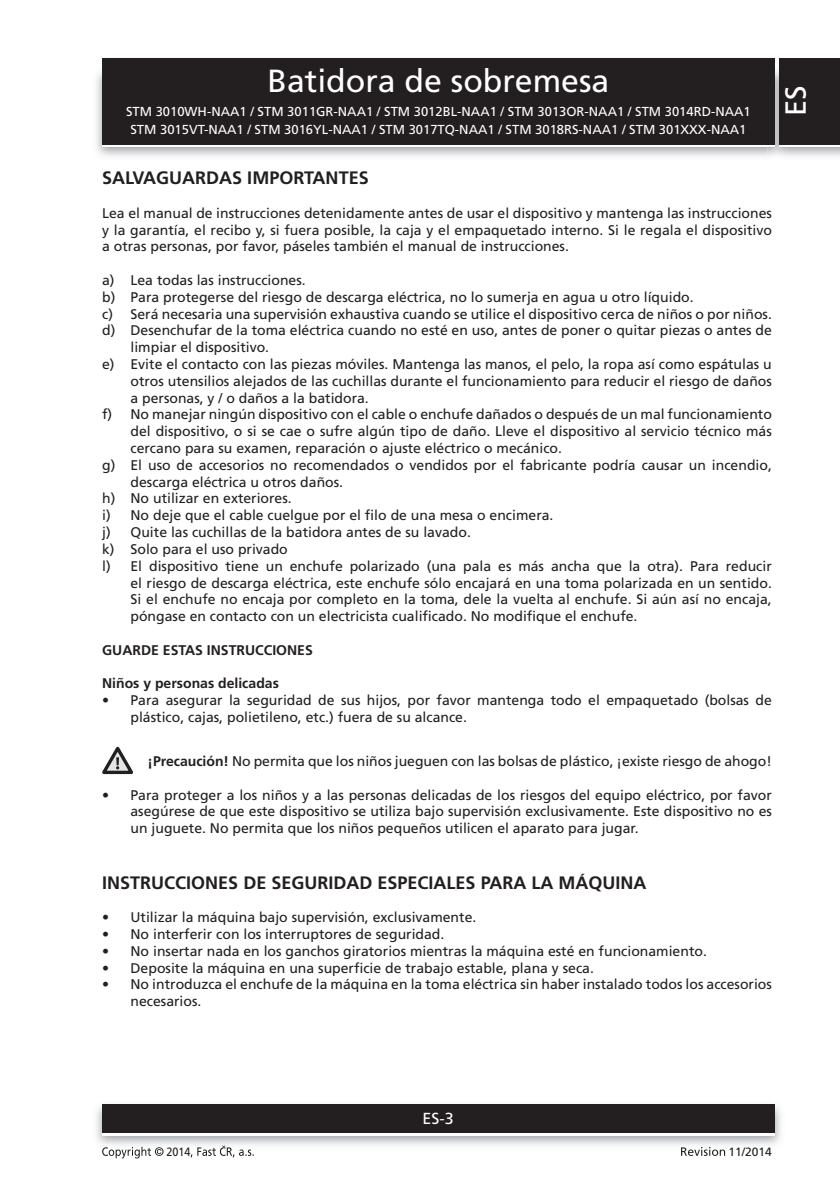
<style>
.page{position:relative;width:840px;height:1191px;background:#fff}
.page>*{position:absolute;margin:0;border:0;box-sizing:border-box;transform-origin:0 0}
.t1{font:32px "Frutiger CE";color:#fff}
.t2{font:29px "Frutiger CE";color:#fff}
.t3{font:700 18px "Frutiger CE";color:#231f20}
.t4{font:16px "Frutiger CE";color:#fff}
.t5{font:14px/16.8px "Frutiger CE";color:#231f20;text-align:justify}
.t6{font:700 14px "Frutiger CE";color:#231f20}
.t7{font:13px/18px "Frutiger CE";color:#fff;text-align:center}
.t8{font:12px "Frutiger CE";color:#231f20}
.t9{font:12px "Frutiger CE";color:#231f20;scale:.9 1}
.s1{font-weight:700}
</style>
<div class="page">
<img style="left:96px;top:72px;width:743px;height:84px">
<div style="left:102px;top:61px;width:672px;height:86px;background:linear-gradient(to right,#fff,#fff)"></div>
<img style="left:96px;top:1104px;width:685px;height:41px">
<div style="left:102px;top:1107px;width:672px;height:28px;background:linear-gradient(to right,#fff,#fff)"></div>
<div style="left:102px;top:1104px;width:672px;height:28px;background:#231f20"></div>
<img style="left:767px;top:64px;width:18px;height:92px">
<img style="left:774px;top:70px;width:1px;height:74px">
<div style="left:778px;top:61px;width:61px;height:86px;background:linear-gradient(to right,#fff,#fff)"></div>
<div style="left:778px;top:58px;width:61px;height:86px;background:#231f20"></div>
<hr style="left:758px;top:144px;width:16px;height:3px;background:#fff">
<div style="left:102px;top:58px;width:672px;height:86px;background:#231f20"></div>
<svg style="left:102px;top:1146px;width:61px;height:12px"></svg>
<svg style="left:190px;top:1145px;width:64px;height:12px"></svg>
<svg style="left:681px;top:1147px;width:43px;height:8px"></svg>
<svg style="left:102px;top:746px;width:31px;height:28px"></svg>
<h1 class="t1" style="left:267px;top:68px;width:343px">Batidora de sobremesa</h1>
<p class="t7" style="left:126px;top:103px;width:626px">STM 3010WH-NAA1 / STM 3011GR-NAA1 / STM 3012BL-NAA1 / STM 3013OR-NAA1 / STM 3014RD-NAA1<br>STM 3015VT-NAA1 / STM 3016YL-NAA1 / STM 3017TQ-NAA1 / STM 3018RS-NAA1 / STM 301XXX-NAA1</p>
<h2 class="t2" style="left:783px;top:116px;width:32px;rotate:-90deg">ES</h2>
<p class="t3" style="left:102px;top:168px;width:268px">SALVAGUARDAS IMPORTANTES</p>
<p class="t5" style="left:102px;top:206px;width:671px">Lea el manual de instrucciones detenidamente antes de usar el dispositivo y mantenga las instrucciones y la garantía, el recibo y, si fuera posible, la caja y el empaquetado interno. Si le regala el dispositivo a otras personas, por favor, páseles también el manual de instrucciones.</p>
<p class="t5" style="left:102px;top:273px;width:205px">a) Lea todas las instrucciones.</p>
<p class="t5" style="left:102px;top:290px;width:592px">b) Para protegerse del riesgo de descarga eléctrica, no lo sumerja en agua u otro líquido.</p>
<p class="t5" style="left:102px;top:306px;width:671px">c) Será necesaria una supervisión exhaustiva cuando se utilice el dispositivo cerca de niños o por niños.</p>
<p class="t5" style="left:102px;top:323px;width:670px">d) Desenchufar de la toma eléctrica cuando no esté en uso, antes de poner o quitar piezas o antes de</p>
<p class="t5" style="left:130px;top:340px;width:140px">limpiar el dispositivo.</p>
<p class="t5" style="left:102px;top:357px;width:670px">e) Evite el contacto con las piezas móviles. Mantenga las manos, el pelo, la ropa así como espátulas u</p>
<p class="t5" style="left:130px;top:374px;width:642px">otros utensilios alejados de las cuchillas durante el funcionamiento para reducir el riesgo de daños</p>
<p class="t5" style="left:130px;top:390px;width:240px">a personas, y / o daños a la batidora.</p>
<p class="t5" style="left:102px;top:407px;width:671px">f) No manejar ningún dispositivo con el cable o enchufe dañados o después de un mal funcionamiento</p>
<p class="t5" style="left:130px;top:424px;width:642px">del dispositivo, o si se cae o sufre algún tipo de daño. Lleve el dispositivo al servicio técnico más</p>
<p class="t5" style="left:130px;top:441px;width:432px">cercano para su examen, reparación o ajuste eléctrico o mecánico.</p>
<p class="t5" style="left:102px;top:458px;width:670px">g) El uso de accesorios no recomendados o vendidos por el fabricante podría causar un incendio,</p>
<p class="t5" style="left:130px;top:474px;width:214px">descarga eléctrica u otros daños.</p>
<p class="t5" style="left:102px;top:491px;width:191px">h) No utilizar en exteriores.</p>
<p class="t5" style="left:102px;top:508px;width:452px">i) No deje que el cable cuelgue por el filo de una mesa o encimera.</p>
<p class="t5" style="left:102px;top:525px;width:370px">j) Quite las cuchillas de la batidora antes de su lavado.</p>
<p class="t5" style="left:102px;top:542px;width:187px">k) Solo para el uso privado</p>
<p class="t5" style="left:102px;top:558px;width:670px">l) El dispositivo tiene un enchufe polarizado (una pala es más ancha que la otra). Para reducir</p>
<p class="t5" style="left:130px;top:575px;width:642px">el riesgo de descarga eléctrica, este enchufe sólo encajará en una toma polarizada en un sentido.</p>
<p class="t5" style="left:130px;top:592px;width:642px">Si el enchufe no encaja por completo en la toma, dele la vuelta al enchufe. Si aún así no encaja,</p>
<p class="t5" style="left:130px;top:609px;width:508px">póngase en contacto con un electricista cualificado. No modifique el enchufe.</p>
<p class="t6" style="left:102px;top:642px;width:212px">GUARDE ESTAS INSTRUCCIONES</p>
<p class="t6" style="left:102px;top:676px;width:178px">Niños y personas delicadas</p>
<p class="t5" style="left:130px;top:693px;width:642px;text-indent:-28px">• Para asegurar la seguridad de sus hijos, por favor mantenga todo el empaquetado (bolsas de plástico, cajas, polietileno, etc.) fuera de su alcance.</p>
<p class="t5" style="left:147px;top:753px;width:625px"><span class="s1">¡Precaución!</span> No permita que los niños jueguen con las bolsas de plástico, ¡existe riesgo de ahogo!</p>
<p class="t5" style="left:130px;top:787px;width:642px;text-indent:-28px">• Para proteger a los niños y a las personas delicadas de los riesgos del equipo eléctrico, por favor asegúrese de que este dispositivo se utiliza bajo supervisión exclusivamente. Este dispositivo no es un juguete. No permita que los niños pequeños utilicen el aparato para jugar.</p>
<p class="t3" style="left:102px;top:872px;width:545px">INSTRUCCIONES DE SEGURIDAD ESPECIALES PARA LA MÁQUINA</p>
<p class="t5" style="left:102px;top:910px;width:375px">• Utilizar la máquina bajo supervisión, exclusivamente.</p>
<p class="t5" style="left:102px;top:926px;width:343px">• No interferir con los interruptores de seguridad.</p>
<p class="t5" style="left:102px;top:943px;width:606px">• No insertar nada en los ganchos giratorios mientras la máquina esté en funcionamiento.</p>
<p class="t5" style="left:102px;top:960px;width:493px">• Deposite la máquina en una superficie de trabajo estable, plana y seca.</p>
<p class="t5" style="left:130px;top:977px;width:642px;text-indent:-28px">• No introduzca el enchufe de la máquina en la toma eléctrica sin haber instalado todos los accesorios necesarios.</p>
<p class="t4" style="left:422px;top:1111px;width:33px">ES-3</p>
<p class="t9" style="left:166px;top:1146px;width:28px">2014</p>
<p class="t8" style="left:728px;top:1146px;width:45px">11/2014</p>
</div>
